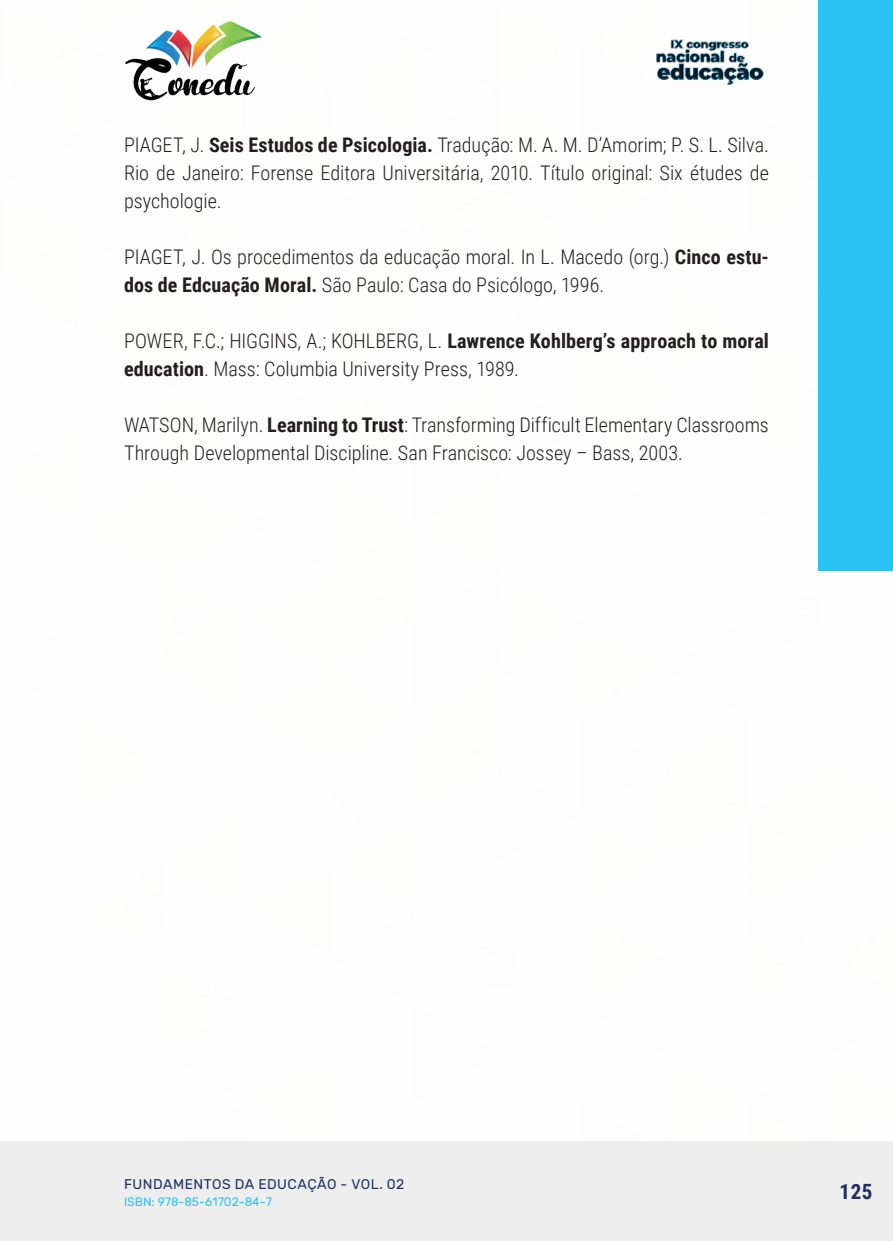
<style>
.page{position:relative;width:893px;height:1241px;background:#fff}
.page>*{position:absolute;margin:0;border:0;box-sizing:border-box;transform-origin:0 0}
.t1{font:700 21px "Roboto Condensed";color:#202d5e}
._17_REFERENCIAS{font:300 20.12px/28px "Roboto Condensed";color:#231f20}
.t2{font:14px "Rubik";letter-spacing:.03em;color:#202d5e}
.t3{font:12.25px "Rubik";color:#29c4f3}
.s1{font-weight:700}
</style>
<div class="page">
<div style="left:0;top:1141px;width:893px;height:99px;background:#eeeeef"></div>
<div style="left:819px;top:0;width:74px;height:570px;background:#29c4f3"></div>
<img style="left:125px;top:20px;width:137px;height:81px">
<img style="left:656px;top:39px;width:108px;height:46px">
<p class="_17_REFERENCIAS" style="left:124px;top:130px;width:646px;text-align:justify">PIAGET, J. <span class="s1">Seis Estudos de Psicologia.</span> Tradução: M. A. M. D’Amorim; P. S. L. Silva.<br>Rio de Janeiro: Forense Editora Universitária, 2010. Título original: Six études de psychologie.</p>
<p class="_17_REFERENCIAS" style="left:124px;top:242px;width:646px">PIAGET, J. Os procedimentos da educação moral. In L. Macedo (org.) <span class="s1">Cinco estu&shy;dos de Edcuação Moral.</span> São Paulo: Casa do Psicólogo, 1996.</p>
<p class="_17_REFERENCIAS" style="left:124px;top:326px;width:646px">POWER, F.C.; HIGGINS, A.; KOHLBERG, L. <span class="s1">Lawrence Kohlberg’s approach to moral education</span>. Mass: Columbia University Press, 1989.</p>
<p class="_17_REFERENCIAS" style="left:124px;top:410px;width:646px">WATSON, Marilyn. <span class="s1">Learning to Trust</span>: Transforming Difficult Elementary Classrooms<br>Through Developmental Discipline. San Francisco: Jossey – Bass, 2003.</p>
<p class="t2" style="left:124px;top:1175px;width:282px">FUNDAMENTOS DA EDUCAÇÃO - VOL. 02</p>
<p class="t3" style="left:124px;top:1194px;width:149px">ISBN: 978-85-61702-84-7</p>
<p class="t1" style="left:839px;top:1176px;width:34px">125</p>
</div>
